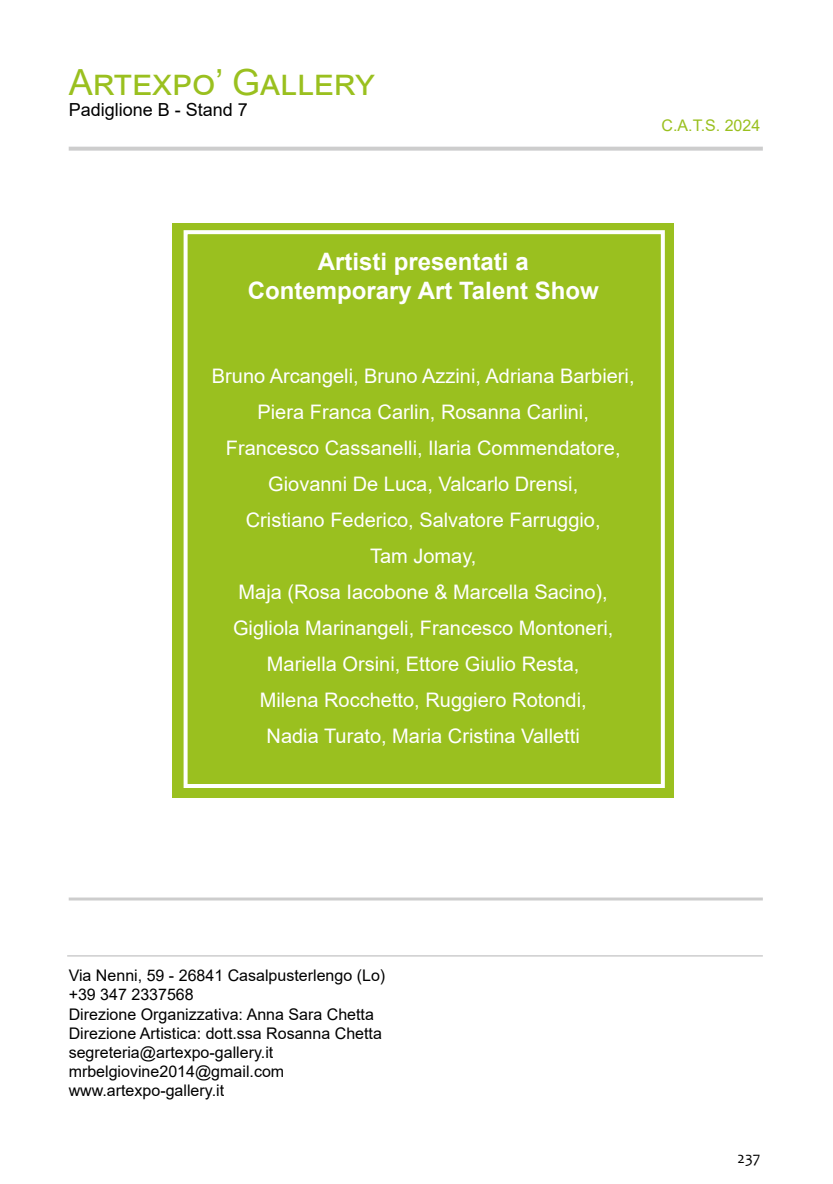
<style>
.page{position:relative;width:833px;height:1184px;background:#fff}
.page>*{position:absolute;margin:0;border:0;box-sizing:border-box;transform-origin:0 0}
.t1{font:36px "Arial";color:#9ac01f}
.t2{font:700 24px/28.8px "Arial";color:#fff;text-align:center}
.t3{font:20px/36px "Arial";color:#fff;text-align:center}
.t4{font:18px "Arial";color:#000}
.t5{font:16px/19.2px "Arial";color:#000}
.t6{font:16px "Arial";color:#9ac01f}
.t7{font:16px "Candara";color:#000}
</style>
<div class="page">
<svg style="left:69px;top:147px;width:693px;height:4px;background:#d1d1d1"></svg>
<hr style="left:69px;top:897px;width:693px;height:3px;background:#58585a">
<hr style="left:67px;top:955px;width:695px;height:2px;background:#58585a">
<div style="left:172px;top:223px;width:501px;height:574px;background:#9ac01f"></div>
<div style="left:183px;top:230px;width:481px;height:558px;border:4px solid #fff"></div>
<h1 class="t1" style="left:69px;top:57px;width:306px">Artexpo’ Gallery</h1>
<p class="t4" style="left:69px;top:98px;width:181px">Padiglione B - Stand 7</p>
<p class="t6" style="left:661px;top:114px;width:100px">C.A.T.S. 2024</p>
<p class="t2" style="left:248px;top:247px;width:352px">Artisti presentati a<br>Contemporary Art Talent Show</p>
<p class="t3" style="left:212px;top:357px;width:424px">Bruno Arcangeli, Bruno Azzini, Adriana Barbieri, Piera Franca Carlin, Rosanna Carlini, Francesco Cassanelli, Ilaria Commendatore, Giovanni De Luca, Valcarlo Drensi,<br>Cristiano Federico, Salvatore Farruggio,<br>Tam Jomay,<br>Maja (Rosa Iacobone &amp; Marcella Sacino), Gigliola Marinangeli, Francesco Montoneri, Mariella Orsini, Ettore Giulio Resta,<br>Milena Rocchetto, Ruggiero Rotondi,<br>Nadia Turato, Maria Cristina Valletti</p>
<p class="t5" style="left:69px;top:966px;width:318px">Via Nenni, 59 - 26841 Casalpusterlengo (Lo) +39 347 2337568<br>Direzione Organizzativa: Anna Sara Chetta Direzione Artistica: dott.ssa Rosanna Chetta segreteria@artexpo-gallery.it mrbelgiovine2014@gmail.com www.artexpo-gallery.it</p>
<p class="t7" style="left:737px;top:1147px;width:24px">237</p>
</div>
